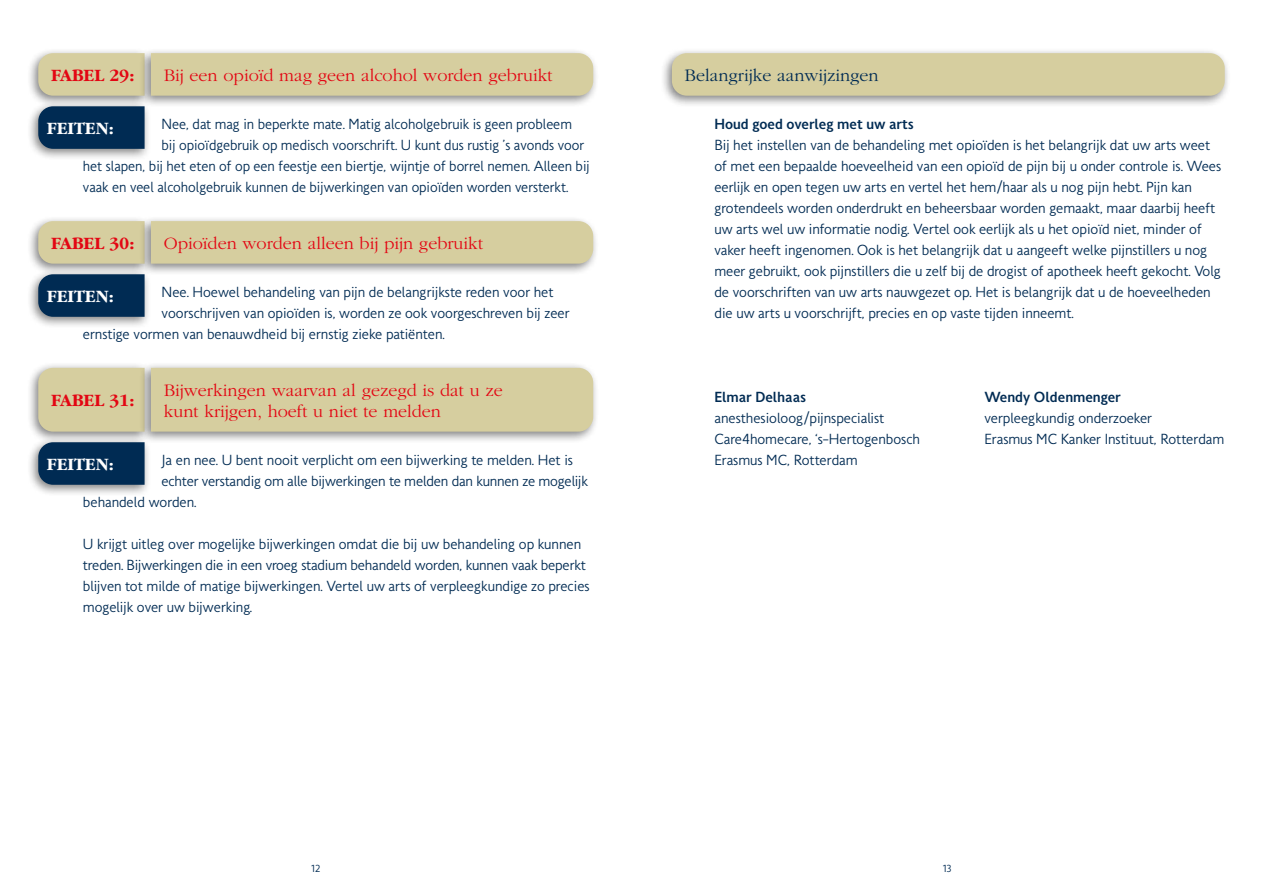
<style>
.page{position:relative;width:1263px;height:893px;background:#fff}
.page>*{position:absolute;margin:0;border:0;box-sizing:border-box;transform-origin:0 0}
.t1{font:300 18px/21px "Garamond";color:#e30613}
.t2{font:700 18px "Garamond";color:#e30613}
.t3{font:300 18px "Garamond";color:#002b53}
.t4{font:700 18px "Garamond";color:#fff}
.t5{font:15px/21px "Nycomed Sans";color:#002b53}
.t6{font:700 15px "Nycomed Sans";color:#002b53}
.t7{font:10.5px "Nycomed Sans";color:#002b53}
</style>
<div class="page">
<div style="left:27px;top:47px;width:124px;height:61px;background:#000;opacity:.5"></div>
<svg style="left:38px;top:53px;width:101px;height:43px;background:#d5cda0"></svg>
<div style="left:27px;top:215px;width:124px;height:61px;background:#000;opacity:.5"></div>
<div style="left:38px;top:221px;width:101px;height:43px;background:#d6ce9f"></div>
<div style="left:27px;top:101px;width:124px;height:60px;background:#000;opacity:.5"></div>
<svg style="left:38px;top:106px;width:107px;height:43px;background:#073057"></svg>
<div style="left:27px;top:268px;width:124px;height:61px;background:#000;opacity:.5"></div>
<svg style="left:38px;top:274px;width:107px;height:43px;background:#073057"></svg>
<div style="left:139px;top:47px;width:461px;height:61px;background:#000;opacity:.5"></div>
<div style="left:151px;top:53px;width:442px;height:43px;background:#d6ce9f"></div>
<div style="left:139px;top:215px;width:461px;height:61px;background:#000;opacity:.5"></div>
<div style="left:151px;top:221px;width:442px;height:43px;background:#d6ce9f"></div>
<div style="left:27px;top:362px;width:124px;height:82px;background:#000;opacity:.5"></div>
<div style="left:38px;top:368px;width:101px;height:64px;background:#d6ce9f"></div>
<div style="left:27px;top:436px;width:124px;height:61px;background:#000;opacity:.5"></div>
<svg style="left:38px;top:442px;width:107px;height:43px;background:#073057"></svg>
<div style="left:139px;top:362px;width:461px;height:82px;background:#000;opacity:.5"></div>
<div style="left:151px;top:368px;width:442px;height:64px;background:#d6ce9f"></div>
<div style="left:660px;top:47px;width:571px;height:61px;background:#000;opacity:.5"></div>
<div style="left:672px;top:53px;width:553px;height:43px;background:#d6ce9f;border-radius:15px"></div>
<p class="t2" style="left:51px;top:66px;width:85px">FABEL 29:</p>
<p class="t1" style="left:164px;top:65px;width:390px">Bij een opioïd mag geen alcohol worden gebruikt</p>
<p class="t5" style="left:162px;top:113px;width:412px">Nee, dat mag in beperkte mate. Matig alcoholgebruik is geen probleem</p>
<p class="t5" style="left:162px;top:134px;width:424px">bij opioïdgebruik op medisch voorschrift. U kunt dus rustig ’s avonds voor</p>
<p class="t5" style="left:83px;top:155px;width:508px">het slapen, bij het eten of op een feestje een biertje, wijntje of borrel nemen. Alleen bij</p>
<p class="t5" style="left:83px;top:176px;width:487px">vaak en veel alcoholgebruik kunnen de bijwerkingen van opioïden worden versterkt.</p>
<p class="t4" style="left:47px;top:119px;width:68px">FEITEN:</p>
<p class="t2" style="left:51px;top:234px;width:85px">FABEL 30:</p>
<p class="t1" style="left:164px;top:233px;width:321px">Opioïden worden alleen bij pijn gebruikt</p>
<p class="t5" style="left:162px;top:281px;width:393px">Nee. Hoewel behandeling van pijn de belangrijkste reden voor het</p>
<p class="t5" style="left:162px;top:302px;width:409px">voorschrijven van opioïden is, worden ze ook voorgeschreven bij zeer</p>
<p class="t5" style="left:83px;top:323px;width:363px">ernstige vormen van benauwdheid bij ernstig zieke patiënten.</p>
<p class="t4" style="left:47px;top:287px;width:68px">FEITEN:</p>
<p class="t2" style="left:51px;top:391px;width:85px">FABEL 31:</p>
<p class="t1" style="left:164px;top:380px;width:341px">Bijwerkingen waarvan al gezegd is dat u ze kunt krijgen, hoeft u niet te melden</p>
<p class="t5" style="left:162px;top:449px;width:413px">Ja en nee. U bent nooit verplicht om een bijwerking te melden. Het is</p>
<p class="t5" style="left:162px;top:470px;width:428px">echter verstandig om alle bijwerkingen te melden dan kunnen ze mogelijk</p>
<p class="t5" style="left:83px;top:491px;width:115px">behandeld worden.</p>
<p class="t5" style="left:83px;top:533px;width:508px">U krijgt uitleg over mogelijke bijwerkingen omdat die bij uw behandeling op kunnen treden. Bijwerkingen die in een vroeg stadium behandeld worden, kunnen vaak beperkt blijven tot milde of matige bijwerkingen. Vertel uw arts of verpleegkundige zo precies mogelijk over uw bijwerking.</p>
<p class="t4" style="left:47px;top:455px;width:68px">FEITEN:</p>
<p class="t3" style="left:685px;top:66px;width:196px">Belangrijke aanwijzingen</p>
<p class="t6" style="left:714px;top:114px;width:201px">Houd goed overleg met uw arts</p>
<p class="t5" style="left:714px;top:134px;width:508px">Bij het instellen van de behandeling met opioïden is het belangrijk dat uw arts weet of met een bepaalde hoeveelheid van een opioïd de pijn bij u onder controle is. Wees eerlijk en open tegen uw arts en vertel het hem/haar als u nog pijn hebt. Pijn kan grotendeels worden onderdrukt en beheersbaar worden gemaakt, maar daarbij heeft uw arts wel uw informatie nodig. Vertel ook eerlijk als u het opioïd niet, minder of vaker heeft ingenomen. Ook is het belangrijk dat u aangeeft welke pijnstillers u nog meer gebruikt, ook pijnstillers die u zelf bij de drogist of apotheek heeft gekocht. Volg de voorschriften van uw arts nauwgezet op. Het is belangrijk dat u de hoeveelheden die uw arts u voorschrijft, precies en op vaste tijden inneemt.</p>
<p class="t6" style="left:714px;top:387px;width:93px">Elmar Delhaas</p>
<p class="t6" style="left:984px;top:387px;width:138px">Wendy Oldenmenger</p>
<p class="t5" style="left:714px;top:407px;width:171px">anesthesioloog/pijnspecialist</p>
<p class="t5" style="left:984px;top:407px;width:169px">verpleegkundig onderzoeker</p>
<p class="t5" style="left:714px;top:428px;width:207px">Care4homecare, ‘s-Hertogenbosch</p>
<p class="t5" style="left:984px;top:428px;width:241px">Erasmus MC Kanker Instituut, Rotterdam</p>
<p class="t5" style="left:714px;top:449px;width:145px">Erasmus MC, Rotterdam</p>
<p class="t7" style="left:311px;top:862px;width:11px">12</p>
<p class="t7" style="left:943px;top:862px;width:11px">13</p>
</div>
